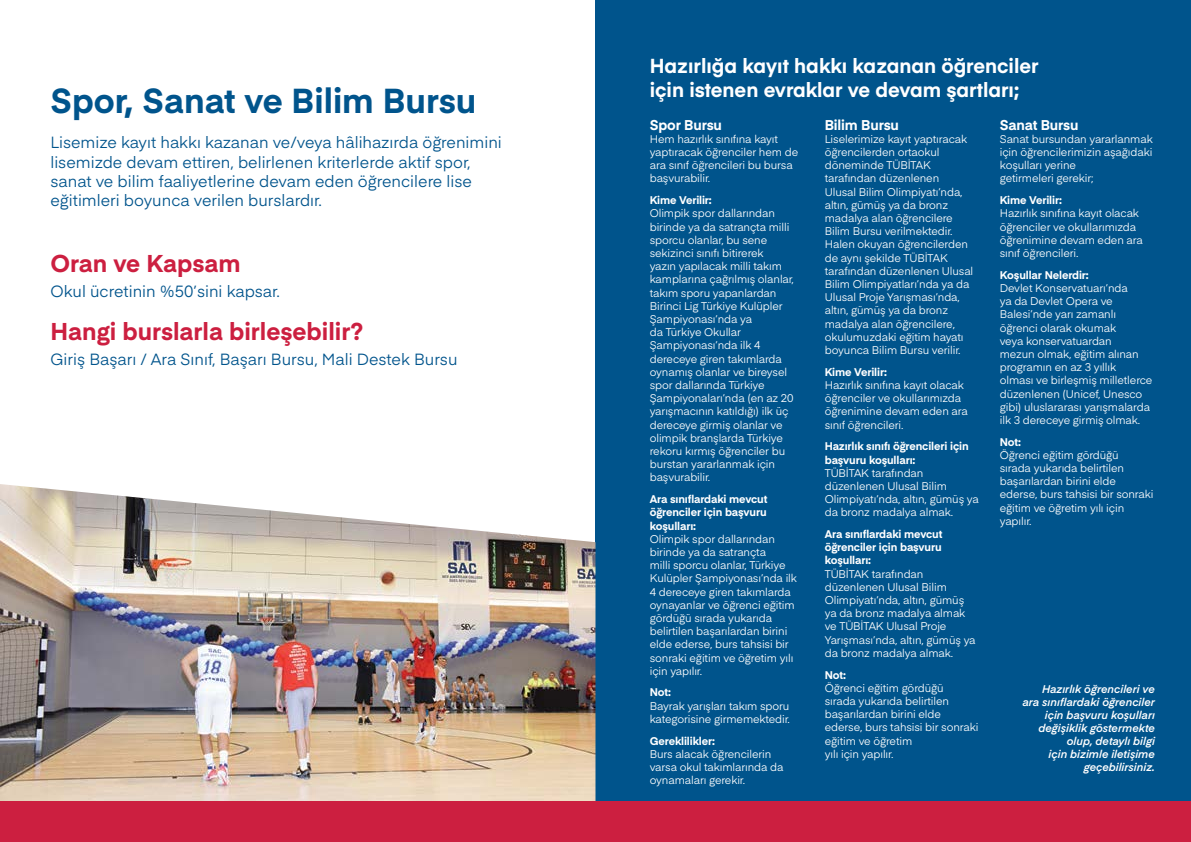
<style>
.page{position:relative;width:1191px;height:842px;background:#fff}
.page>*{position:absolute;margin:0;border:0;box-sizing:border-box;transform-origin:0 0}
.t1{font:700 34.2px "Eina 02";color:#00548c}
.t2{font:700 24px "Eina 02";color:#cc1f40}
.t3{font:700 20px/24px "Eina 03";color:#fff}
.t4{font:16px/19.2px "Eina 02";color:#00548c}
.t5{font:700 14px "Eina 02";letter-spacing:-.01em;color:#fff}
.t6{font:11px/13.2px "Eina 02";letter-spacing:-.01em;color:#fff}
.t7{font:700 11px/13.2px "Eina 02";letter-spacing:-.01em;color:#fff;text-align:justify}
.t8{font:italic 600 11px/13px "Eina 02";color:#fff;text-align:right}
</style>
<div class="page">
<div style="left:595px;top:0;width:596px;height:842px;background:#00548c"></div>
<img style="left:0;top:484px;width:595px;height:317px">
<div style="left:0;top:801px;width:1191px;height:41px;background:#cc1f40"></div>
<h1 class="t1" style="left:50px;top:75px;width:427px">Spor, Sanat ve Bilim Bursu</h1>
<h3 class="t4" style="left:50px;top:132px;width:453px">Lisemize kayıt hakkı kazanan ve/veya hâlihazırda öğrenimini lisemizde devam ettiren, belirlenen kriterlerde aktif spor, sanat ve bilim faaliyetlerine devam eden öğrencilere lise eğitimleri boyunca verilen burslardır.</h3>
<h2 class="t2" style="left:50px;top:246px;width:192px">Oran ve Kapsam</h2>
<h3 class="t4" style="left:50px;top:281px;width:231px">Okul ücretinin %50’sini kapsar.</h3>
<h2 class="t2" style="left:50px;top:314px;width:314px">Hangi burslarla birleşebilir?</h2>
<h3 class="t4" style="left:50px;top:348px;width:408px">Giriş Başarı / Ara Sınıf, Başarı Bursu, Mali Destek Bursu</h3>
<h3 class="t3" style="left:650px;top:53px;width:390px">Hazırlığa kayıt hakkı kazanan öğrenciler için istenen evraklar ve devam şartları;</h3>
<p class="t5" style="left:650px;top:114px;width:74px">Spor Bursu</p>
<p class="t6" style="left:650px;top:132px;width:150px">Hem hazırlık sınıfına kayıt yaptıracak öğrenciler hem de ara sınıf öğrencileri bu bursa başvurabilir.</p>
<p class="t7" style="left:650px;top:193px;width:64px">Kime Verilir:</p>
<p class="t6" style="left:650px;top:206px;width:146px">Olimpik spor dallarından birinde ya da satrançta milli sporcu olanlar, bu sene sekizinci sınıfı bitirerek<br>yazın yapılacak milli takım kamplarına çağrılmış olanlar, takım sporu yapanlardan<br>Birinci Lig Türkiye Kulüpler<br>Şampiyonası’nda ya<br>da Türkiye Okullar<br>Şampiyonası’nda ilk 4 dereceye giren takımlarda oynamış olanlar ve bireysel spor dallarında Türkiye<br>Şampiyonaları’nda (en az 20 yarışmacının katıldığı) ilk üç dereceye girmiş olanlar ve olimpik branşlarda Türkiye rekoru kırmış öğrenciler bu burstan yararlanmak için başvurabilir.</p>
<p class="t7" style="left:650px;top:492px;width:119px">Ara sınıflardaki mevcut öğrenciler için başvuru koşulları:</p>
<p class="t6" style="left:650px;top:531px;width:149px">Olimpik spor dallarından birinde ya da satrançta<br>milli sporcu olanlar, Türkiye<br>Kulüpler Şampiyonası’nda ilk<br>4 dereceye giren takımlarda oynayanlar ve öğrenci eğitim gördüğü sırada yukarıda belirtilen başarılardan birini elde ederse, burs tahsisi bir sonraki eğitim ve öğretim yılı için yapılır.</p>
<p class="t7" style="left:650px;top:685px;width:23px">Not:</p>
<p class="t6" style="left:650px;top:698px;width:142px">Bayrak yarışları takım sporu kategorisine girmemektedir.</p>
<p class="t7" style="left:650px;top:733px;width:67px">Gereklilikler:</p>
<p class="t6" style="left:650px;top:746px;width:135px">Burs alacak öğrencilerin varsa okul takımlarında da oynamaları gerekir.</p>
<p class="t5" style="left:824px;top:114px;width:76px">Bilim Bursu</p>
<p class="t6" style="left:824px;top:132px;width:150px">Liselerimize kayıt yaptıracak öğrencilerden ortaokul döneminde TÜBİTAK tarafından düzenlenen<br>Ulusal Bilim Olimpiyatı’nda, altın, gümüş ya da bronz madalya alan öğrencilere<br>Bilim Bursu verilmektedir.<br>Halen okuyan öğrencilerden de aynı şekilde TÜBİTAK tarafından düzenlenen Ulusal<br>Bilim Olimpiyatları’nda ya da<br>Ulusal Proje Yarışması’nda, altın, gümüş ya da bronz madalya alan öğrencilere, okulumuzdaki eğitim hayatı boyunca Bilim Bursu verilir.</p>
<p class="t7" style="left:824px;top:365px;width:64px">Kime Verilir:</p>
<p class="t6" style="left:824px;top:378px;width:145px">Hazırlık sınıfına kayıt olacak öğrenciler ve okullarımızda öğrenimine devam eden ara sınıf öğrencileri.</p>
<p class="t7" style="left:824px;top:439px;width:145px">Hazırlık sınıfı öğrencileri için başvuru koşulları:</p>
<p class="t6" style="left:824px;top:465px;width:155px">TÜBİTAK tarafından düzenlenen Ulusal Bilim<br>Olimpiyatı’nda, altın, gümüş ya da bronz madalya almak.</p>
<p class="t7" style="left:824px;top:527px;width:119px">Ara sınıflardaki mevcut öğrenciler için başvuru koşulları:</p>
<p class="t6" style="left:824px;top:566px;width:152px">TÜBİTAK tarafından düzenlenen Ulusal Bilim<br>Olimpiyatı’nda, altın, gümüş ya da bronz madalya almak ve TÜBİTAK Ulusal Proje<br>Yarışması’nda, altın, gümüş ya da bronz madalya almak.</p>
<p class="t7" style="left:824px;top:667px;width:23px">Not:</p>
<p class="t6" style="left:824px;top:680px;width:155px">Öğrenci eğitim gördüğü<br>sırada yukarıda belirtilen başarılardan birini elde ederse, burs tahsisi bir sonraki eğitim ve öğretim<br>yılı için yapılır.</p>
<p class="t5" style="left:999px;top:114px;width:80px">Sanat Bursu</p>
<p class="t6" style="left:999px;top:132px;width:154px">Sanat bursundan yararlanmak için öğrencilerimizin aşağıdaki koşulları yerine<br>getirmeleri gerekir;</p>
<p class="t7" style="left:999px;top:193px;width:64px">Kime Verilir:</p>
<p class="t6" style="left:999px;top:206px;width:145px">Hazırlık sınıfına kayıt olacak öğrenciler ve okullarımızda öğrenimine devam eden ara sınıf öğrencileri.</p>
<p class="t7" style="left:999px;top:267px;width:90px">Koşullar Nelerdir:</p>
<p class="t6" style="left:999px;top:281px;width:154px">Devlet Konservatuarı’nda<br>ya da Devlet Opera ve<br>Balesi’nde yarı zamanlı öğrenci olarak okumak<br>veya konservatuardan<br>mezun olmak, eğitim alınan programın en az 3 yıllık olması ve birleşmiş milletlerce düzenlenen (Unicef, Unesco gibi) uluslararası yarışmalarda ilk 3 dereceye girmiş olmak.</p>
<p class="t7" style="left:999px;top:434px;width:23px">Not:</p>
<p class="t6" style="left:999px;top:447px;width:155px">Öğrenci eğitim gördüğü<br>sırada yukarıda belirtilen başarılardan birini elde ederse, burs tahsisi bir sonraki eğitim ve öğretim yılı için yapılır.</p>
<p class="t8" style="left:1022px;top:682px;width:134px">Hazırlık öğrencileri ve ara sınıflardaki öğrenciler için başvuru koşulları değişiklik göstermekte olup, detaylı bilgi<br>için bizimle iletişime geçebilirsiniz.</p>
</div>
